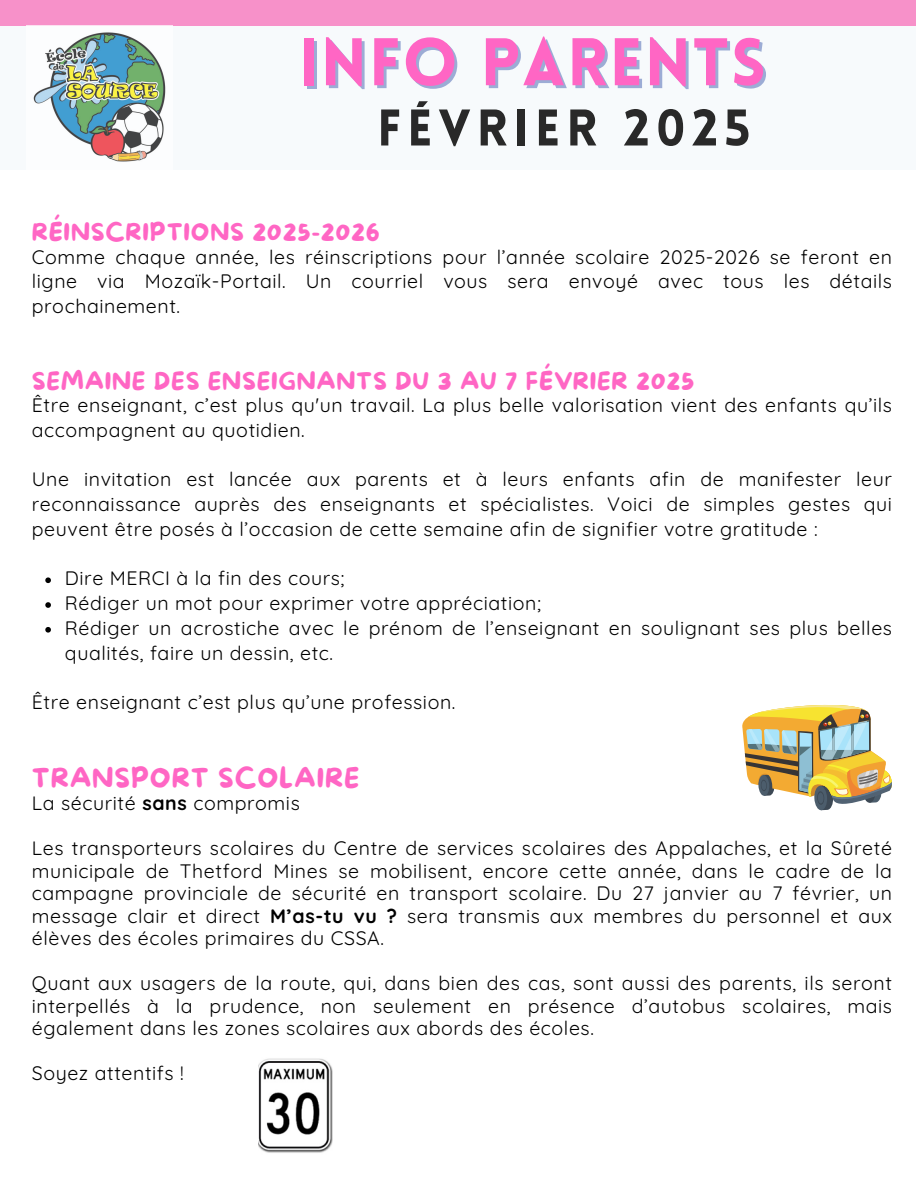
<style>
.page{position:relative;width:918px;height:1188px;background:#fff}
.page>*{position:absolute;margin:0;border:0;box-sizing:border-box;transform-origin:0 0}
.t1{font:900 65.85px "Lovelo";letter-spacing:.03em;color:#ff66c4}
.t2{font:900 50.4px "Lovelo";letter-spacing:.12em;color:#292929}
.t3{font:27px "More Sugar";letter-spacing:.03em;color:#ff66c4}
.t4{font:24px "More Sugar";letter-spacing:.03em;color:#ff66c4}
.t5{font:19.5px/24.8px "Quicksand";letter-spacing:.03em;color:#000;text-align:justify}
.s1{font-weight:700}
</style>
<div class="page">
<div style="left:0;top:0;width:916px;height:170px;background:#f7fafc"></div>
<div style="left:0;top:0;width:916px;height:26px;background:#f791c9"></div>
<svg style="left:45px;top:577px;width:6px;height:6px"></svg>
<svg style="left:45px;top:602px;width:6px;height:6px"></svg>
<svg style="left:45px;top:627px;width:6px;height:6px"></svg>
<img style="left:26px;top:25px;width:147px;height:137px">
<svg style="left:742px;top:704px;width:150px;height:106px"></svg>
<img style="left:259px;top:1058px;width:74px;height:95px">
<p class="t1" style="left:299px;top:36px;width:469px">INFO PARENTS</p>
<p class="t2" style="left:377px;top:108px;width:375px">FÉVRIER 2025</p>
<h1 class="t4" style="left:32px;top:219px;width:350px">RÉINSCRIPTIONS 2025-2026</h1>
<h2 class="t5" style="left:32px;top:244px;width:862px">Comme chaque année, les réinscriptions pour l’année scolaire 2025-2026 se feront en ligne via Mozaïk-Portail. Un courriel vous sera envoyé avec tous les détails prochainement.</h2>
<p class="t4" style="left:32px;top:368px;width:664px">SEMAINE DES ENSEIGNANTS DU 3 AU 7 FÉVRIER 2025</p>
<p class="t5" style="left:32px;top:392px;width:862px">Être enseignant, c’est plus qu'un travail. La plus belle valorisation vient des enfants qu’ils accompagnent au quotidien.</p>
<p class="t5" style="left:32px;top:467px;width:862px">Une invitation est lancée aux parents et à leurs enfants afin de manifester leur reconnaissance auprès des enseignants et spécialistes. Voici de simples gestes qui peuvent être posés à l’occasion de cette semaine afin de signifier votre gratitude :</p>
<p class="t5" style="left:65px;top:566px;width:281px">Dire MERCI à la fin des cours;</p>
<p class="t5" style="left:65px;top:590px;width:478px">Rédiger un mot pour exprimer votre appréciation;</p>
<p class="t5" style="left:65px;top:615px;width:829px">Rédiger un acrostiche avec le prénom de l’enseignant en soulignant ses plus belles qualités, faire un dessin, etc.</p>
<p class="t5" style="left:32px;top:689px;width:425px">Être enseignant c’est plus qu’une profession.</p>
<p class="t3" style="left:32px;top:763px;width:329px">TRANSPORT SCOLAIRE</p>
<p class="t5" style="left:32px;top:791px;width:270px">La sécurité <span class="s1">sans</span> compromis</p>
<p class="t5" style="left:32px;top:837px;width:862px;line-height:22.5px">Les transporteurs scolaires du Centre de services scolaires des Appalaches, et la Sûreté municipale de Thetford Mines se mobilisent, encore cette année, dans le cadre de la campagne provinciale de sécurité en transport scolaire. Du 27 janvier au 7 février, un message clair et direct <span class="s1">M’as-tu vu ?</span> sera transmis aux membres du personnel et aux élèves des écoles primaires du CSSA.</p>
<p class="t5" style="left:32px;top:972px;width:862px;line-height:22.5px">Quant aux usagers de la route, qui, dans bien des cas, sont aussi des parents, ils seront interpellés à la prudence, non seulement en présence d’autobus scolaires, mais également dans les zones scolaires aux abords des écoles.</p>
<h3 class="t5" style="left:32px;top:1061px;width:154px">Soyez attentifs !</h3>
</div>
